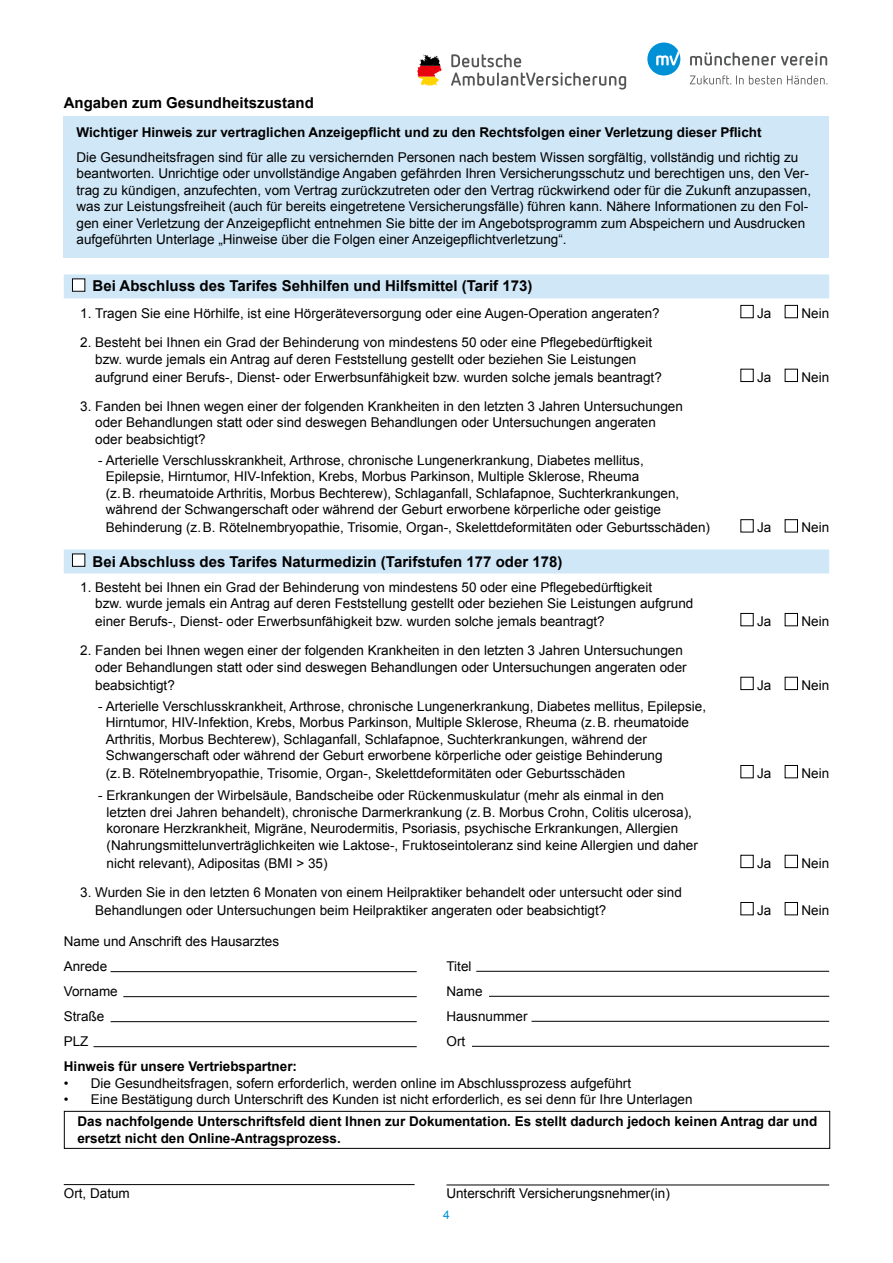
<style>
.page{position:relative;width:893px;height:1263px;background:#fff}
.page>*{position:absolute;margin:0;border:0;box-sizing:border-box;transform-origin:0 0}
.t1{font:700 15px "Arial";color:#000}
.t2{font:13.5px/16.5px "Arial";color:#000}
.t3{font:700 13.5px/16.5px "Arial";color:#000}
.t4{font:12px "Arial";color:#0090d6}
</style>
<div class="page">
<div style="left:64px;top:116px;width:765px;height:141px;background:#d0e7f7"></div>
<div style="left:64px;top:274px;width:765px;height:24px;background:#d0e7f7"></div>
<div style="left:64px;top:549px;width:765px;height:24px;background:#d0e7f7"></div>
<hr style="left:476px;top:971px;width:353px;height:1px;background:#000">
<hr style="left:111px;top:971px;width:306px;height:1px;background:#000">
<hr style="left:489px;top:996px;width:340px;height:1px;background:#000">
<hr style="left:123px;top:996px;width:294px;height:1px;background:#000">
<hr style="left:531px;top:1021px;width:298px;height:1px;background:#000">
<hr style="left:111px;top:1021px;width:306px;height:1px;background:#000">
<hr style="left:472px;top:1046px;width:357px;height:1px;background:#000">
<hr style="left:94px;top:1046px;width:323px;height:1px;background:#000">
<hr style="left:64px;top:1184px;width:351px;height:1px;background:#000">
<hr style="left:446px;top:1185px;width:383px;height:1px;background:#000">
<div style="left:72px;top:279px;width:13px;height:12px;background:#fff"></div>
<div style="left:72px;top:279px;width:13px;height:12px;border:1px solid #000"></div>
<div style="left:741px;top:305px;width:12px;height:13px;border:1px solid #000"></div>
<div style="left:785px;top:305px;width:13px;height:13px;border:1px solid #000"></div>
<div style="left:741px;top:369px;width:12px;height:13px;border:1px solid #000"></div>
<div style="left:785px;top:369px;width:13px;height:13px;border:1px solid #000"></div>
<div style="left:785px;top:519px;width:13px;height:13px;border:1px solid #000"></div>
<div style="left:72px;top:554px;width:13px;height:12px;background:#fff"></div>
<div style="left:72px;top:554px;width:13px;height:12px;border:1px solid #000"></div>
<div style="left:741px;top:613px;width:12px;height:13px;border:1px solid #000"></div>
<div style="left:785px;top:613px;width:13px;height:13px;border:1px solid #000"></div>
<div style="left:741px;top:677px;width:12px;height:13px;border:1px solid #000"></div>
<div style="left:785px;top:677px;width:13px;height:13px;border:1px solid #000"></div>
<div style="left:741px;top:765px;width:12px;height:13px;border:1px solid #000"></div>
<div style="left:785px;top:765px;width:13px;height:13px;border:1px solid #000"></div>
<div style="left:741px;top:855px;width:12px;height:13px;border:1px solid #000"></div>
<div style="left:785px;top:855px;width:13px;height:13px;border:1px solid #000"></div>
<div style="left:741px;top:902px;width:12px;height:13px;border:1px solid #000"></div>
<div style="left:785px;top:902px;width:13px;height:13px;border:1px solid #000"></div>
<svg style="left:690px;top:52px;width:137px;height:14px"></svg>
<svg style="left:690px;top:75px;width:138px;height:9px"></svg>
<div style="left:647px;top:43px;width:33px;height:32px;background:#0090d6;border-radius:50%"></div>
<svg style="left:656px;top:51px;width:23px;height:15px"></svg>
<div style="left:64px;top:1111px;width:766px;height:38px;border:1px solid #000"></div>
<svg style="left:451px;top:54px;width:175px;height:36px"></svg>
<svg style="left:417px;top:54px;width:24px;height:32px"></svg>
<p class="t1" style="left:64px;top:94px;width:252px">Angaben zum Gesundheitszustand</p>
<p class="t3" style="left:77px;top:124px;width:687px">Wichtiger Hinweis zur vertraglichen Anzeigepflicht und zu den Rechtsfolgen einer Verletzung dieser Pflicht</p>
<p class="t2" style="left:77px;top:149px;width:736px">Die Gesundheitsfragen sind für alle zu versichernden Personen nach bestem Wissen sorgfältig, vollständig und richtig zu beantworten. Unrichtige oder unvollständige Angaben gefährden Ihren Versicherungsschutz und berechtigen uns, den Ver&shy;trag zu kündigen, anzufechten, vom Vertrag zurückzutreten oder den Vertrag rückwirkend oder für die Zukunft anzupassen, was zur Leistungsfreiheit (auch für bereits eingetretene Versicherungsfälle) führen kann. Nähere Informationen zu den Fol&shy;gen einer Verletzung der Anzeigepflicht entnehmen Sie bitte der im Angebotsprogramm zum Abspeichern und Ausdrucken aufgeführten Unterlage „Hinweise über die Folgen einer Anzeigepflichtverletzung“.</p>
<p class="t1" style="left:93px;top:278px;width:441px">Bei Abschluss des Tarifes Sehhilfen und Hilfsmittel (Tarif 173)</p>
<p class="t2" style="left:80px;top:305px;width:581px">1. Tragen Sie eine Hörhilfe, ist eine Hörgeräteversorgung oder eine Augen-Operation angeraten?</p>
<p class="t2" style="left:757px;top:305px;width:16px">Ja</p>
<p class="t2" style="left:801px;top:305px;width:29px">Nein</p>
<p class="t2" style="left:80px;top:334px;width:573px;text-align:center">2. Besteht bei Ihnen ein Grad der Behinderung von mindestens 50 oder eine Pflegebedürftigkeit bzw. wurde jemals ein Antrag auf deren Feststellung gestellt oder beziehen Sie Leistungen</p>
<p class="t2" style="left:95px;top:369px;width:568px">aufgrund einer Berufs-, Dienst- oder Erwerbsunfähigkeit bzw. wurden solche jemals beantragt?</p>
<p class="t2" style="left:757px;top:369px;width:16px">Ja</p>
<p class="t2" style="left:801px;top:369px;width:29px">Nein</p>
<p class="t2" style="left:95px;top:398px;width:589px;text-indent:-15px">3. Fanden bei Ihnen wegen einer der folgenden Krankheiten in den letzten 3 Jahren Untersuchungen oder Behandlungen statt oder sind deswegen Behandlungen oder Untersuchungen angeraten oder beabsichtigt?</p>
<p class="t2" style="left:106px;top:452px;width:575px;text-indent:-7px">- Arterielle Verschlusskrankheit, Arthrose, chronische Lungenerkrankung, Diabetes mellitus, Epilepsie, Hirntumor, HIV-Infektion, Krebs, Morbus Parkinson, Multiple Sklerose, Rheuma<br>(z.B. rheumatoide Arthritis, Morbus Bechterew), Schlaganfall, Schlafapnoe, Suchterkrankungen, während der Schwangerschaft oder während der Geburt erworbene körperliche oder geistige</p>
<p class="t2" style="left:106px;top:519px;width:606px">Behinderung (z.B. Rötelnembryopathie, Trisomie, Organ-, Skelettdeformitäten oder Geburtsschäden)</p>
<p class="t2" style="left:757px;top:519px;width:16px">Ja</p>
<p class="t2" style="left:801px;top:519px;width:29px">Nein</p>
<p class="t1" style="left:93px;top:553px;width:471px">Bei Abschluss des Tarifes Naturmedizin (Tarifstufen 177 oder 178)</p>
<p class="t2" style="left:95px;top:579px;width:600px;text-indent:-15px">1. Besteht bei Ihnen ein Grad der Behinderung von mindestens 50 oder eine Pflegebedürftigkeit<br>bzw. wurde jemals ein Antrag auf deren Feststellung gestellt oder beziehen Sie Leistungen aufgrund</p>
<p class="t2" style="left:95px;top:613px;width:511px">einer Berufs-, Dienst- oder Erwerbsunfähigkeit bzw. wurden solche jemals beantragt?</p>
<p class="t2" style="left:757px;top:613px;width:16px">Ja</p>
<p class="t2" style="left:801px;top:613px;width:29px">Nein</p>
<p class="t2" style="left:80px;top:642px;width:608px;text-align:right">2. Fanden bei Ihnen wegen einer der folgenden Krankheiten in den letzten 3 Jahren Untersuchungen oder Behandlungen statt oder sind deswegen Behandlungen oder Untersuchungen angeraten oder</p>
<p class="t2" style="left:95px;top:677px;width:81px">beabsichtigt?</p>
<p class="t2" style="left:757px;top:677px;width:16px">Ja</p>
<p class="t2" style="left:801px;top:677px;width:29px">Nein</p>
<p class="t2" style="left:106px;top:698px;width:602px;text-indent:-8px">- Arterielle Verschlusskrankheit, Arthrose, chronische Lungenerkrankung, Diabetes mellitus, Epilepsie, Hirntumor, HIV-Infektion, Krebs, Morbus Parkinson, Multiple Sklerose, Rheuma (z.B. rheumatoide Arthritis, Morbus Bechterew), Schlaganfall, Schlafapnoe, Suchterkrankungen, während der Schwangerschaft oder während der Geburt erworbene körperliche oder geistige Behinderung</p>
<p class="t2" style="left:106px;top:765px;width:521px">(z.B. Rötelnembryopathie, Trisomie, Organ-, Skelettdeformitäten oder Geburtsschäden</p>
<p class="t2" style="left:757px;top:765px;width:16px">Ja</p>
<p class="t2" style="left:801px;top:765px;width:29px">Nein</p>
<p class="t2" style="left:107px;top:787px;width:593px;text-indent:-8px">- Erkrankungen der Wirbelsäule, Bandscheibe oder Rückenmuskulatur (mehr als einmal in den letzten drei Jahren behandelt), chronische Darmerkrankung (z.B. Morbus Crohn, Colitis ulcerosa), koronare Herzkrankheit, Migräne, Neurodermitis, Psoriasis, psychische Erkrankungen, Allergien (Nahrungsmittelunverträglichkeiten wie Laktose-, Fruktoseintoleranz sind keine Allergien und daher</p>
<p class="t2" style="left:107px;top:855px;width:222px">nicht relevant), Adipositas (BMI &gt; 35)</p>
<p class="t2" style="left:757px;top:855px;width:16px">Ja</p>
<p class="t2" style="left:801px;top:855px;width:29px">Nein</p>
<p class="t2" style="left:95px;top:883px;width:588px;line-height:18px;text-indent:-15px">3. Wurden Sie in den letzten 6 Monaten von einem Heilpraktiker behandelt oder untersucht oder sind<br>Behandlungen oder Untersuchungen beim Heilpraktiker angeraten oder beabsichtigt?</p>
<p class="t2" style="left:757px;top:902px;width:16px">Ja</p>
<p class="t2" style="left:801px;top:902px;width:29px">Nein</p>
<p class="t2" style="left:64px;top:929px;width:217px;line-height:25px">Name und Anschrift des Hausarztes<br>Anrede</p>
<p class="t2" style="left:446px;top:959px;width:27px">Titel</p>
<p class="t2" style="left:64px;top:984px;width:56px">Vorname</p>
<p class="t2" style="left:446px;top:984px;width:38px">Name</p>
<p class="t2" style="left:64px;top:1009px;width:42px">Straße</p>
<p class="t2" style="left:446px;top:1009px;width:83px">Hausnummer</p>
<p class="t2" style="left:64px;top:1034px;width:26px">PLZ</p>
<p class="t2" style="left:446px;top:1034px;width:20px">Ort</p>
<p class="t3" style="left:64px;top:1058px;width:235px">Hinweis für unsere Vertriebspartner:</p>
<p class="t2" style="left:64px;top:1075px;width:569px">• Die Gesundheitsfragen, sofern erforderlich, werden online im Abschlussprozess aufgeführt</p>
<p class="t2" style="left:64px;top:1092px;width:630px">• Eine Bestätigung durch Unterschrift des Kunden ist nicht erforderlich, es sei denn für Ihre Unterlagen</p>
<p class="t3" style="left:77px;top:1113px;width:741px">Das nachfolgende Unterschriftsfeld dient Ihnen zur Dokumentation. Es stellt dadurch jedoch keinen Antrag dar und ersetzt nicht den Online-Antragsprozess.</p>
<p class="t2" style="left:64px;top:1185px;width:68px">Ort, Datum</p>
<p class="t2" style="left:446px;top:1185px;width:225px">Unterschrift Versicherungsnehmer(in)</p>
<p class="t4" style="left:443px;top:1207px;width:8px">4</p>
</div>
